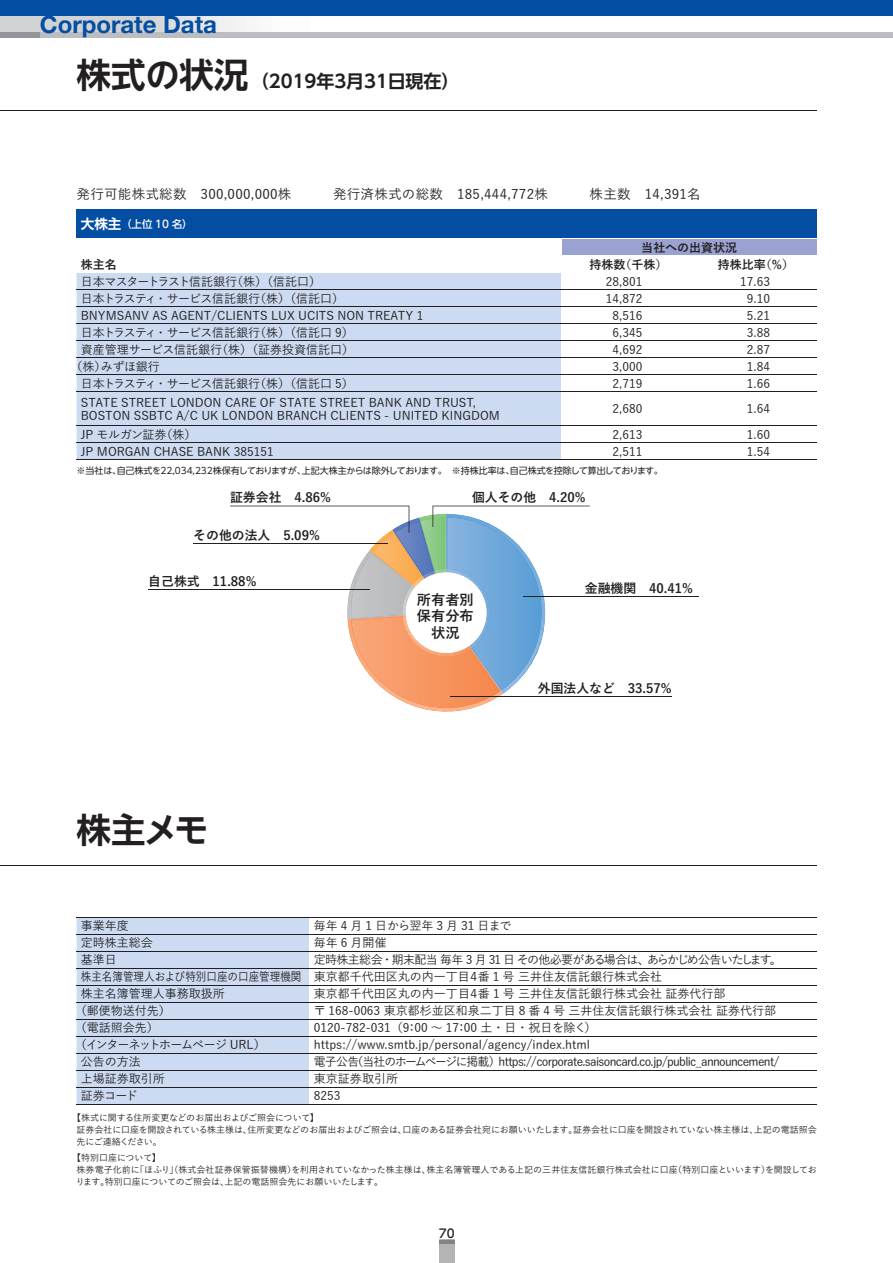
<style>
.page{position:relative;width:893px;height:1263px;background:#fff}
.page>*{position:absolute;margin:0;border:0;box-sizing:border-box;transform-origin:0 0}
.t1{font:34.5px "UD Shin Go NT Pro De Bold 90 pv RKSJ H";color:#231f20}
.t2{font:700 24px "Helvetica Neue LT Pro";color:#034ea2}
.t3{font:18px "UD Shin Go NT Pro De Bold 90 pv RKSJ H";color:#231f20}
.t4{font:14.25px/16.8px "Yu Go Bold 90 pv RKSJ H";color:#231f20;text-align:center}
.t5{font:13.5px "Yu Go Medium 90 pv RKSJ H";letter-spacing:.02em;color:#231f20}
.t6{font:12.9px "Yu Go Bold 90 pv RKSJ H";color:#231f20}
.t7{font:12px/17px "Yu Go Medium 90 pv RKSJ H";color:#231f20}
.t8{font:12px "Yu Go Medium 90 pv RKSJ H";letter-spacing:-.06em;color:#231f20}
.t9{font:12px "Yu Go Medium 90 pv RKSJ H";letter-spacing:-.04em;color:#231f20}
.t10{font:12px "Yu Go Bold 90 pv RKSJ H";color:#231f20}
.t11{font:12px "Yu Go Medium 90 pv RKSJ H";letter-spacing:-.07em;color:#231f20}
.t12{font:12px "Yu Go Medium 90 pv RKSJ H";letter-spacing:-.03em;color:#231f20}
.t13{font:12px "Yu Go Medium 90 pv RKSJ H";letter-spacing:-.02em;color:#231f20}
.t14{font:12px "UD Shin Go NT Pro Medium 90 pv RKSJ H";color:#231f20}
.t15{font:10.5px "UD Shin Go NT Pro Medium 90 pv RKSJ H";color:#fff}
.t16{font:9px/12px "Yu Go Medium 90 pv RKSJ H";color:#231f20}
.t17{font:9px "UD Shin Go NT Pro Regular 90 pv RKSJ H";letter-spacing:-.03em;color:#231f20}
.s1{font-size:34.5px}
.s2{font-family:"UD Shin Go NT Pro De Bold 90 pv RKSJ H";font-size:13.5px}
</style>
<div class="page">
<div style="left:439px;top:1240px;width:15px;height:23px;background:#b2b4b6"></div>
<hr style="left:439px;top:1240px;width:15px;height:4px;background:#828487">
<div style="left:40px;top:33px;width:852px;height:5px;background:#bbbdc0"></div>
<div style="left:0;top:33px;width:40px;height:5px;background:#939598"></div>
<div style="left:0;top:0;width:892px;height:16px;background:#034ea2"></div>
<hr style="left:0;top:110px;width:816px;height:1px;background:#231f20">
<hr style="left:0;top:865px;width:816px;height:1px;background:#231f20">
<div style="left:77px;top:918px;width:232px;height:186px;background:#ccdbf1"></div>
<hr style="left:77px;top:934px;width:739px;height:1px;background:#231f20">
<hr style="left:77px;top:951px;width:739px;height:1px;background:#231f20">
<hr style="left:77px;top:968px;width:739px;height:1px;background:#231f20">
<hr style="left:77px;top:985px;width:739px;height:1px;background:#231f20">
<hr style="left:77px;top:1002px;width:739px;height:1px;background:#231f20">
<hr style="left:77px;top:1019px;width:739px;height:1px;background:#231f20">
<hr style="left:77px;top:1036px;width:739px;height:1px;background:#231f20">
<hr style="left:77px;top:1053px;width:739px;height:1px;background:#231f20">
<hr style="left:77px;top:1070px;width:739px;height:1px;background:#231f20">
<hr style="left:77px;top:1087px;width:739px;height:1px;background:#231f20">
<hr style="left:77px;top:1104px;width:739px;height:1px;background:#231f20">
<hr style="left:77px;top:917px;width:739px;height:1px;background:#231f20">
<div style="left:77px;top:209px;width:739px;height:30px;background:#034ea2"></div>
<div style="left:561px;top:239px;width:255px;height:17px;background:#99a2d1"></div>
<div style="left:77px;top:273px;width:484px;height:187px;background:#ccdbf1"></div>
<hr style="left:77px;top:209px;width:739px;height:1px;background:#fff">
<hr style="left:77px;top:238px;width:612px;height:1px;background:#fff">
<hr style="left:689px;top:238px;width:127px;height:1px;background:#fff">
<hr style="left:77px;top:255px;width:612px;height:1px;background:#fff">
<hr style="left:689px;top:255px;width:127px;height:1px;background:#fff">
<svg style="left:561px;top:239px;width:1px;height:153px"></svg>
<hr style="left:77px;top:290px;width:739px;height:1px;background:#231f20">
<hr style="left:77px;top:307px;width:739px;height:1px;background:#231f20">
<hr style="left:77px;top:324px;width:739px;height:1px;background:#231f20">
<hr style="left:77px;top:341px;width:739px;height:1px;background:#231f20">
<hr style="left:77px;top:358px;width:739px;height:1px;background:#231f20">
<hr style="left:77px;top:375px;width:739px;height:1px;background:#231f20">
<hr style="left:77px;top:392px;width:739px;height:1px;background:#231f20">
<hr style="left:77px;top:426px;width:739px;height:1px;background:#231f20">
<hr style="left:77px;top:443px;width:739px;height:1px;background:#231f20">
<hr style="left:77px;top:460px;width:739px;height:1px;background:#231f20">
<svg style="left:230px;top:506px;width:359px;height:206px"></svg>
<hr style="left:193px;top:543px;width:194px;height:1px;background:#231f20">
<hr style="left:148px;top:589px;width:221px;height:1px;background:#231f20">
<hr style="left:450px;top:696px;width:222px;height:1px;background:#231f20">
<hr style="left:523px;top:596px;width:176px;height:1px;background:#231f20">
<h2 class="t2" style="left:40px;top:11px;width:178px">Corporate Data</h2>
<h3 class="t3" style="left:77px;top:74px;width:384px"><span class="s1">株式の状況</span> （2019年3月31日現在）</h3>
<p class="t5" style="left:77px;top:189px;width:625px">発行可能株式総数　300,000,000株　　　発行済株式の総数　185,444,772株　　　株主数　14,391名</p>
<p class="t15" style="left:81px;top:220px;width:113px"><span class="s2">大株主</span>（上位 10 名）</p>
<p class="t10" style="left:641px;top:243px;width:97px">当社への出資状況</p>
<p class="t10" style="left:81px;top:260px;width:37px">株主名</p>
<p class="t10" style="left:589px;top:260px;width:79px">持株数（千株）</p>
<p class="t10" style="left:718px;top:260px;width:78px">持株比率（%）</p>
<p class="t8" style="left:81px;top:277px;width:242px">日本マスタートラスト信託銀行（株）（信託口）</p>
<p class="t7" style="left:606px;top:274px;width:38px">28,801</p>
<p class="t7" style="left:740px;top:274px;width:31px">17.63</p>
<p class="t9" style="left:81px;top:294px;width:265px">日本トラスティ・サービス信託銀行（株）（信託口）</p>
<p class="t7" style="left:606px;top:291px;width:38px">14,872</p>
<p class="t7" style="left:747px;top:291px;width:25px">9.10</p>
<p class="t7" style="left:81px;top:308px;width:344px">BNYMSANV AS AGENT/CLIENTS LUX UCITS NON TREATY 1</p>
<p class="t7" style="left:612px;top:308px;width:31px">8,516</p>
<p class="t7" style="left:747px;top:308px;width:25px">5.21</p>
<p class="t9" style="left:81px;top:328px;width:274px">日本トラスティ・サービス信託銀行（株）（信託口 9）</p>
<p class="t7" style="left:612px;top:325px;width:31px">6,345</p>
<p class="t7" style="left:747px;top:325px;width:25px">3.88</p>
<p class="t7" style="left:81px;top:342px;width:275px">資産管理サービス信託銀行（株）（証券投資信託口）</p>
<p class="t7" style="left:612px;top:342px;width:31px">4,692</p>
<p class="t7" style="left:747px;top:342px;width:25px">2.87</p>
<p class="t7" style="left:71px;top:359px;width:91px">（株）みずほ銀行</p>
<p class="t7" style="left:612px;top:359px;width:31px">3,000</p>
<p class="t7" style="left:747px;top:359px;width:25px">1.84</p>
<p class="t9" style="left:81px;top:379px;width:274px">日本トラスティ・サービス信託銀行（株）（信託口 5）</p>
<p class="t7" style="left:612px;top:376px;width:31px">2,719</p>
<p class="t7" style="left:747px;top:376px;width:25px">1.66</p>
<p class="t7" style="left:81px;top:397px;width:420px;line-height:13.5px">STATE STREET LONDON CARE OF STATE STREET BANK AND TRUST,<br>BOSTON SSBTC A/C UK LONDON BRANCH CLIENTS - UNITED KINGDOM</p>
<p class="t7" style="left:612px;top:402px;width:31px">2,680</p>
<p class="t7" style="left:747px;top:402px;width:25px">1.64</p>
<p class="t13" style="left:81px;top:430px;width:117px">JP モルガン証券（株）</p>
<p class="t7" style="left:612px;top:427px;width:31px">2,613</p>
<p class="t7" style="left:747px;top:427px;width:25px">1.60</p>
<p class="t7" style="left:81px;top:445px;width:194px">JP MORGAN CHASE BANK 385151</p>
<p class="t7" style="left:612px;top:445px;width:31px">2,511</p>
<p class="t7" style="left:747px;top:445px;width:25px">1.54</p>
<p class="t17" style="left:77px;top:468px;width:587px">※当社は、自己株式を22,034,232株保有しておりますが、上記大株主からは除外しております。　※持株比率は、自己株式を控除して算出しております。</p>
<p class="t6" style="left:230px;top:493px;width:102px">証券会社　4.86%</p>
<p class="t6" style="left:472px;top:493px;width:115px">個人その他　4.20%</p>
<p class="t6" style="left:193px;top:530px;width:128px">その他の法人　5.09%</p>
<p class="t6" style="left:148px;top:576px;width:110px">自己株式　11.88%</p>
<h1 class="t1" style="left:77px;top:817px;width:134px">株主メモ</h1>
<p class="t4" style="left:417px;top:593px;width:58px">所有者別保有分布状況</p>
<p class="t6" style="left:585px;top:583px;width:110px">金融機関　40.41%</p>
<p class="t6" style="left:538px;top:683px;width:135px">外国法人など　33.57%</p>
<p class="t7" style="left:81px;top:919px;width:50px">事業年度</p>
<p class="t12" style="left:314px;top:921px;width:199px">毎年 4 月 1 日から翌年 3 月 31 日まで</p>
<p class="t7" style="left:81px;top:936px;width:74px">定時株主総会</p>
<p class="t7" style="left:314px;top:936px;width:74px">毎年 6 月開催</p>
<p class="t7" style="left:81px;top:953px;width:38px">基準日</p>
<p class="t7" style="left:81px;top:953px;width:702px;text-indent:233px">定時株主総会・期末配当 毎年 3 月 31 日 その他必要がある場合は、あらかじめ公告いたします。株主名簿管理人および特別口座の口座管理機関 東京都千代田区丸の内一丁目４番 1 号 三井住友信託銀行株式会社<br>株主名簿管理人事務取扱所</p>
<p class="t7" style="left:314px;top:987px;width:413px">東京都千代田区丸の内一丁目４番 1 号 三井住友信託銀行株式会社 証券代行部</p>
<p class="t7" style="left:75px;top:1004px;width:97px">（郵便物送付先）</p>
<p class="t7" style="left:314px;top:1004px;width:464px">〒 168-0063 東京都杉並区和泉二丁目 8 番 4 号 三井住友信託銀行株式会社 証券代行部</p>
<p class="t7" style="left:75px;top:1021px;width:85px">（電話照会先）</p>
<p class="t7" style="left:314px;top:1021px;width:284px">0120-782-031（9：00 ～ 17：00 土・日・祝日を除く）</p>
<p class="t11" style="left:75px;top:1040px;width:192px">（インターネットホームページ URL）</p>
<p class="t7" style="left:314px;top:1038px;width:277px">https://www.smtb.jp/personal/agency/index.html</p>
<p class="t7" style="left:81px;top:1055px;width:61px">公告の方法</p>
<p class="t8" style="left:314px;top:1057px;width:467px">電子公告（当社のホームページに掲載）https://corporate.saisoncard.co.jp/public_announcement/</p>
<p class="t7" style="left:81px;top:1072px;width:86px">上場証券取引所</p>
<p class="t7" style="left:314px;top:1072px;width:85px">東京証券取引所</p>
<p class="t7" style="left:81px;top:1089px;width:59px">証券コード</p>
<p class="t7" style="left:314px;top:1089px;width:28px">8253</p>
<p class="t16" style="left:77px;top:1113px;width:741px;text-indent:-4px">【株式に関する住所変更などのお届出およびご照会について】<br>証券会社に口座を開設されている株主様は、住所変更などのお届出およびご照会は、口座のある証券会社宛にお願いいたします。証券会社に口座を開設されていない株主様は、上記の電話照会先にご連絡ください。</p>
<p class="t16" style="left:76px;top:1153px;width:742px;text-indent:-4px">【特別口座について】<br>株券電子化前に「ほふり」（株式会社証券保管振替機構）を利用されていなかった株主様は、株主名簿管理人である上記の三井住友信託銀行株式会社に口座（特別口座といいます）を開設しております。特別口座についてのご照会は、上記の電話照会先にお願いいたします。</p>
<p class="t14" style="left:439px;top:1228px;width:17px">70</p>
</div>
